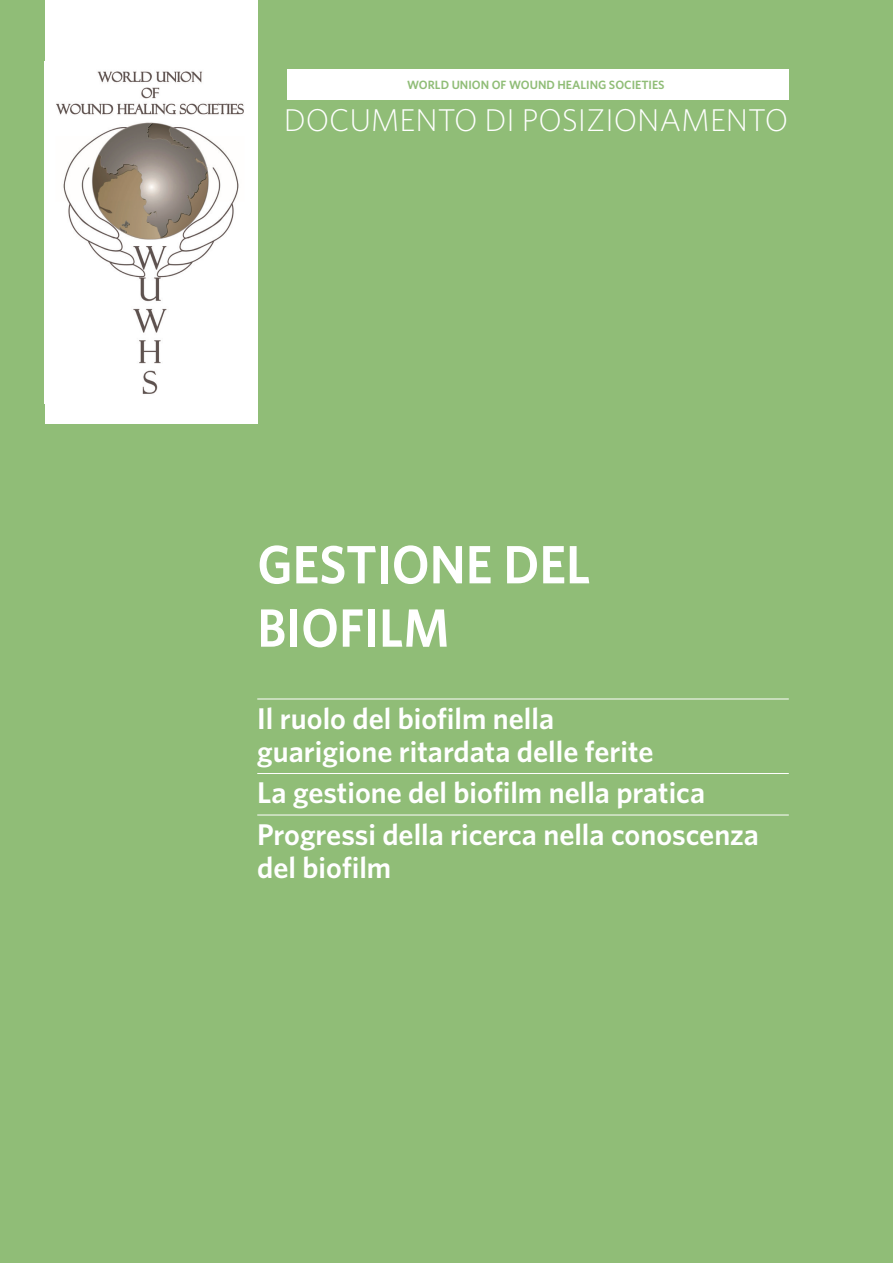
<style>
.page{position:relative;width:893px;height:1263px;background:#90bd77}
.page>*{position:absolute;margin:0;border:0;box-sizing:border-box;transform-origin:0 0}
.t1{font:600 54px/63.3px "Whitney";color:#fff;scale:.95 1}
.t2{font:300 31.5px "Whitney";color:#fff}
.t3{font:600 30px/33px "Whitney";color:#fff}
.t4{font:600 12px "Whitney";color:#90bd77}
</style>
<div class="page">
<hr style="left:257px;top:699px;width:532px;height:1px;background:#fff">
<hr style="left:257px;top:773px;width:532px;height:1px;background:#fff">
<hr style="left:257px;top:815px;width:532px;height:1px;background:#fff">
<div style="left:287px;top:69px;width:501px;height:31px;background:#fff"></div>
<div style="left:45px;top:0;width:212px;height:423px;background:#fff"></div>
<img style="left:56px;top:71px;width:188px;height:323px">
<p class="t4" style="left:407px;top:78px;width:259px">WORLD UNION OF WOUND HEALING SOCIETIES</p>
<p class="t2" style="left:284px;top:102px;width:506px">DOCUMENTO DI POSIZIONAMENTO</p>
<h1 class="t1" style="left:257px;top:531px;width:352px">GESTIONE DEL<br>BIOFILM</h1>
<p class="t3" style="left:257px;top:701px;width:398px">Il ruolo del biofilm nella guarigione ritardata delle ferite</p>
<p class="t3" style="left:257px;top:771px;width:503px;line-height:41.5px">La gestione del biofilm nella pratica<br>Progressi della ricerca nella conoscenza</p>
<p class="t3" style="left:257px;top:850px;width:136px">del biofilm</p>
</div>
